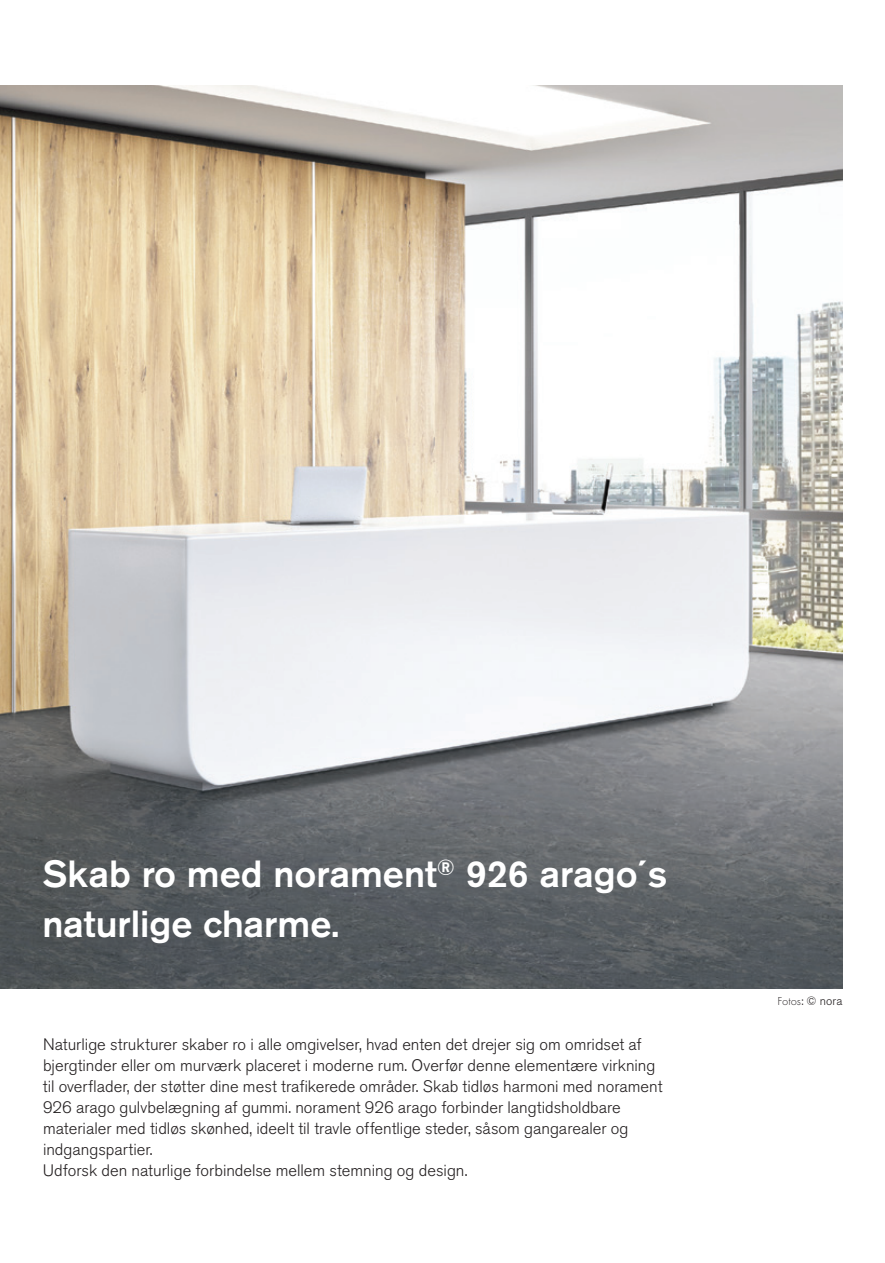
<style>
.page{position:relative;width:885px;height:1263px;background:#fff}
.page>*{position:absolute;margin:0;border:0;box-sizing:border-box;transform-origin:0 0}
.t1{font:500 37.5px/49.5px "Akzidenz Grotesk Pro";color:#fff}
.t2{font:300 16.5px/21px "Akzidenz Grotesk Pro";color:#231f20}
.t3{font:300 12px "Akzidenz Grotesk Pro";color:#231f20}
.s1{font-family:"Futura"}
</style>
<div class="page">
<img style="left:0;top:85px;width:842px;height:903px">
<h1 class="t1" style="left:43px;top:849px;width:626px">Skab ro med norament<sup>®</sup> 926 arago´s naturlige charme.</h1>
<p class="t2" style="left:43px;top:1034px;width:621px">Naturlige strukturer skaber ro i alle omgivelser, hvad enten det drejer sig om omridset af bjergtinder eller om murværk placeret i moderne rum. Overfør denne elementære virkning til overflader, der støtter dine mest trafikerede områder. Skab tidløs harmoni med norament 926 arago gulvbelægning af gummi. norament 926 arago forbinder langtidsholdbare materialer med tidløs skønhed, ideelt til travle offentlige steder, såsom gangarealer og indgangspartier.<br>Udforsk den naturlige forbindelse mellem stemning og design.</p>
<p class="t3" style="left:777px;top:993px;width:66px"><span class="s1">Fotos</span>: © nora</p>
</div>
